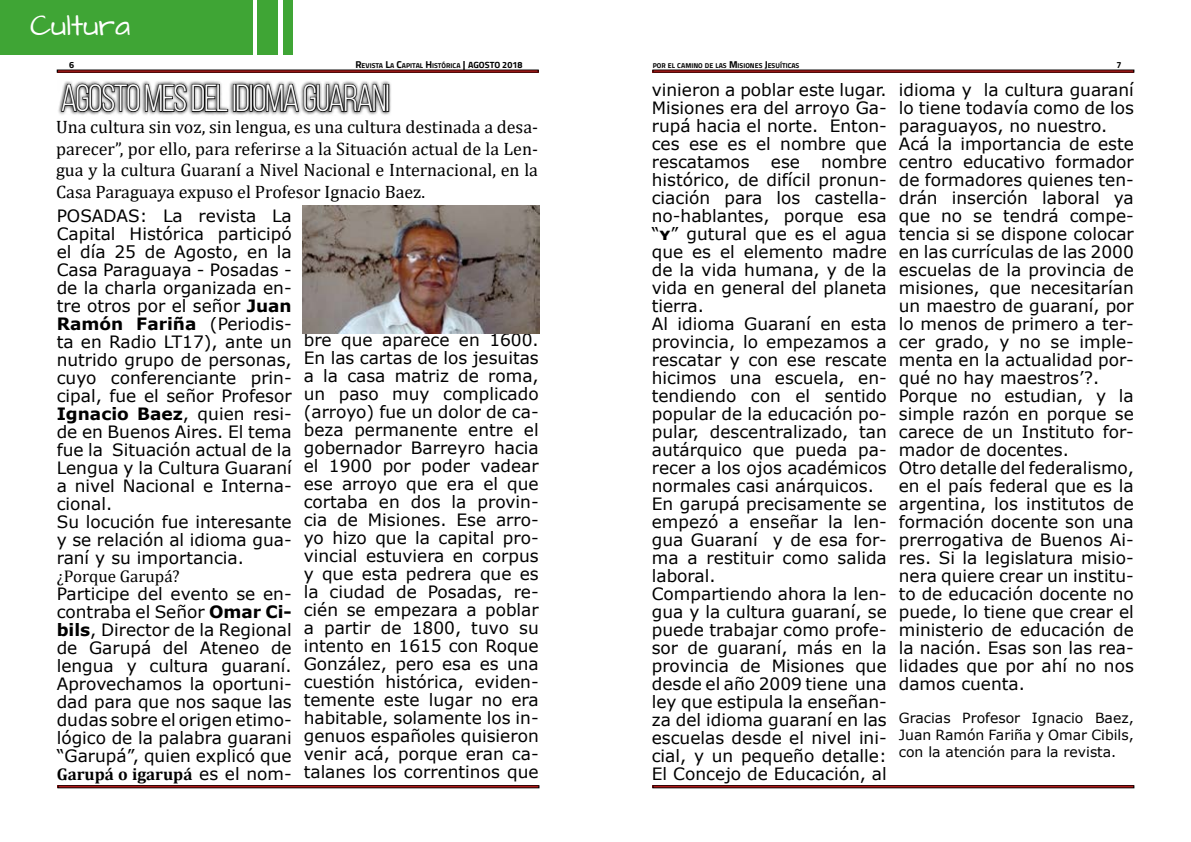
<style>
.page{position:relative;width:1191px;height:842px;background:#fff}
.page>*{position:absolute;margin:0;border:0;box-sizing:border-box;transform-origin:0 0}
.t1{font:37.9px "Bebas Neue";letter-spacing:-.04em;color:#fff}
.t2{font:24px "Architects Daughter";color:#fff}
.t3{font:18px/21.6px "Cambria";color:#000;text-align:justify}
.t4{font:17px/18px "Verdana";color:#000}
.t5{font:700 17px "Cambria";color:#000}
.t6{font:17px "Cambria";color:#000}
.t7{font:14px/16.8px "Verdana";color:#000;text-align:justify}
.t8{font:700 9px "Titillium Web";color:#000}
.t9{font:700 7px "Titillium Web";color:#000}
.s1{font-size:10px}
.s2{font-size:9px}
.s3{font-weight:700}
.s4{font-family:"Verdana";font-weight:400}
</style>
<div class="page">
<div style="left:57px;top:785px;width:482px;height:3px;border:1px solid #000"></div>
<div style="left:652px;top:785px;width:482px;height:3px;border:1px solid #000"></div>
<div style="left:0;top:0;width:252px;height:54px;background:#3fa535"></div>
<div style="left:257px;top:0;width:21px;height:54px;background:#3fa535"></div>
<div style="left:283px;top:0;width:10px;height:54px;background:#3fa535"></div>
<img style="left:303px;top:206px;width:236px;height:127px">
<svg style="left:58px;top:81px;width:333px;height:34px"></svg>
<svg style="left:60px;top:81px;width:169px;height:32px;background:#7d7d7d"></svg>
<div style="left:233px;top:84px;width:3px;height:28px;border:1px solid #000"></div>
<svg style="left:236px;top:81px;width:150px;height:33px;background:#747474"></svg>
<div style="left:386px;top:84px;width:3px;height:28px;border:1px solid #000"></div>
<h2 class="t2" style="left:30px;top:13px;width:102px">Cultura</h2>
<p class="t8" style="left:69px;top:58px;width:7px">6</p>
<p class="t9" style="left:355px;top:60px;width:130px"><span class="s1">R</span> EVISTA <span class="s1">L</span>A <span class="s1">C</span>APITAL <span class="s1">H</span>ISTÓRICA <span class="s1">|</span> <span class="s2">AGOSTO</span></p>
<p class="t8" style="left:502px;top:58px;width:22px">2018</p>
<p class="t9" style="left:652px;top:60px;width:148px">POR EL CAMINO DE LAS <span class="s1">M</span> ISIONES <span class="s1">J</span>ESUÍTICAS</p>
<p class="t8" style="left:1116px;top:58px;width:7px">7</p>
<h1 class="t1" style="left:61px;top:78px;width:331px">AGOSTO MES DEL IDIOMA GUARANI</h1>
<p class="t3" style="left:56px;top:116px;width:483px">Una cultura sin voz, sin lengua, es una cultura destinada a desa&shy;parecer”, por ello, para referirse a la Situación actual de la Len&shy;gua y la cultura Guaraní a Nivel Nacional e Internacional, en la Casa Paraguaya expuso el Profesor Ignacio Baez.</p>
<p class="t4" style="left:57px;top:206px;width:236px">POSADAS: La revista La<br>Capital Histórica participó el día 25 de Agosto, en la<br>Casa Paraguaya - Posadas - de la charla organizada en&shy;tre otros por el señor <span class="s3">Juan<br>Ramón Fariña</span> (Periodis&shy;ta en Radio LT17), ante un nutrido grupo de personas, cuyo conferenciante prin&shy;cipal, fue el señor Profesor<br><span class="s3">Ignacio Baez</span>, quien resi&shy;de en Buenos Aires. El tema fue la Situación actual de la<br>Lengua y la Cultura Guaraní a nivel Nacional e Interna&shy;cional.<br>Su locución fue interesante y se relación al idioma gua&shy;raní y su importancia.</p>
<p class="t6" style="left:57px;top:566px;width:125px">¿Porque Garupá?</p>
<p class="t4" style="left:57px;top:584px;width:236px;text-align:justify">Participe del evento se en&shy;contraba el Señor <span class="s3">Omar Ci&shy;bils</span>, Director de la Regional de Garupá del Ateneo de lengua y cultura guaraní.<br>Aprovechamos la oportuni&shy;dad para que nos saque las dudas sobre el origen etimo&shy;lógico de la palabra guarani “Garupá”, quien explicó que</p>
<p class="t5" style="left:57px;top:762px;width:236px">Garupá o igarupá <span class="s4">es el nom-</span></p>
<p class="t4" style="left:304px;top:331px;width:236px;text-align:justify">bre que aparece en 1600.<br>En las cartas de los jesuitas a la casa matriz de roma, un paso muy complicado (arroyo) fue un dolor de ca&shy;beza permanente entre el gobernador Barreyro hacia el 1900 por poder vadear ese arroyo que era el que cortaba en dos la provin&shy;cia de Misiones. Ese arro&shy;yo hizo que la capital pro&shy;vincial estuviera en corpus y que esta pedrera que es la ciudad de Posadas, re&shy;cién se empezara a poblar a partir de 1800, tuvo su intento en 1615 con Roque González, pero esa es una cuestión histórica, eviden&shy;temente este lugar no era habitable, solamente los in&shy;genuos españoles quisieron venir acá, porque eran ca&shy;talanes los correntinos que</p>
<p class="t4" style="left:652px;top:80px;width:236px">vinieron a poblar este lugar.<br>Misiones era del arroyo Ga&shy;rupá hacia el norte. Enton&shy;ces ese es el nombre que rescatamos ese nombre histórico, de difícil pronun&shy;ciación para los castella&shy;no-hablantes, porque esa “<span class="s3">y</span>” gutural que es el agua que es el elemento madre de la vida humana, y de la vida en general del planeta tierra.<br>Al idioma Guaraní en esta provincia, lo empezamos a rescatar y con ese rescate hicimos una escuela, en&shy;tendiendo con el sentido popular de la educación po&shy;pular, descentralizado, tan autárquico que pueda pa&shy;recer a los ojos académicos normales casi anárquicos.<br>En garupá precisamente se empezó a enseñar la len&shy;gua Guaraní y de esa for&shy;ma a restituir como salida laboral.<br>Compartiendo ahora la len&shy;gua y la cultura guaraní, se puede trabajar como profe&shy;sor de guaraní, más en la provincia de Misiones que desde el año 2009 tiene una ley que estipula la enseñan&shy;za del idioma guaraní en las escuelas desde el nivel ini&shy;cial, y un pequeño detalle:<br>El Concejo de Educación, al</p>
<p class="t4" style="left:898px;top:80px;width:236px">idioma y la cultura guaraní lo tiene todavía como de los paraguayos, no nuestro.<br>Acá la importancia de este centro educativo formador de formadores quienes ten&shy;drán inserción laboral ya que no se tendrá compe&shy;tencia si se dispone colocar en las currículas de las 2000 escuelas de la provincia de misiones, que necesitarían un maestro de guaraní, por lo menos de primero a ter&shy;cer grado, y no se imple&shy;menta en la actualidad por&shy;qué no hay maestros’?.<br>Porque no estudian, y la simple razón en porque se carece de un Instituto for&shy;mador de docentes.<br>Otro detalle del federalismo, en el país federal que es la argentina, los institutos de formación docente son una prerrogativa de Buenos Ai&shy;res. Si la legislatura misio&shy;nera quiere crear un institu&shy;to de educación docente no puede, lo tiene que crear el ministerio de educación de la nación. Esas son las rea&shy;lidades que por ahí no nos damos cuenta.</p>
<p class="t7" style="left:898px;top:710px;width:236px">Gracias Profesor Ignacio Baez, Juan Ramón Fariña y Omar Cibils, con la atención para la revista.</p>
</div>
